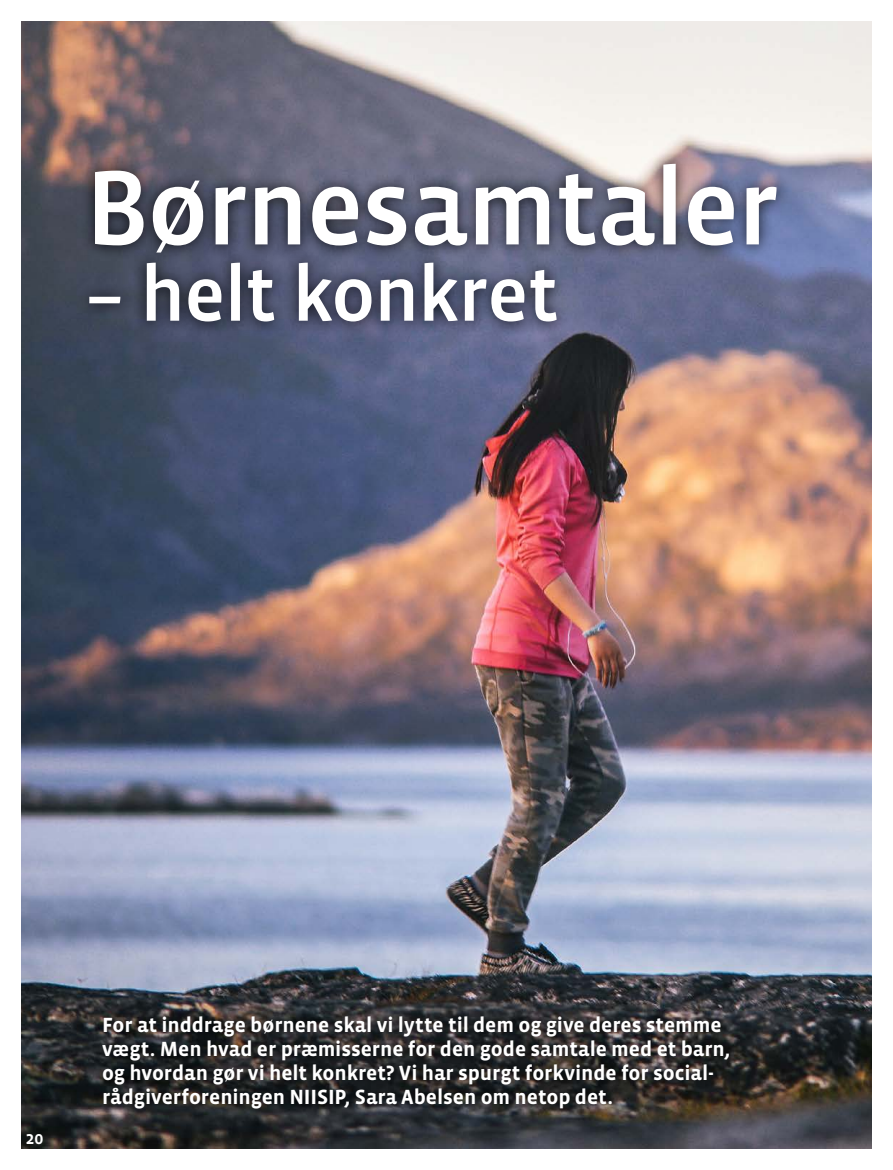
<style>
.page{position:relative;width:893px;height:1170px;background:#fff}
.page>*{position:absolute;margin:0;border:0;box-sizing:border-box;transform-origin:0 0}
.Overskrift_1{font:108.3px "Vista Sans Med";letter-spacing:-.02em;color:#fff}
.Overskrift_1-2{font:78px "Vista Sans Med";letter-spacing:-.02em;color:#fff}
.manchet{font:700 21px/24px "Vista Sans";letter-spacing:-.005em;color:#fff}
.t1{font:18px "Vista Sans Med";color:#fff}
</style>
<div class="page">
<img style="left:21px;top:21px;width:851px;height:1127px">
<div style="left:81px;top:150px;width:709px;height:116px;background:#000;opacity:.8"></div>
<div style="left:76px;top:250px;width:494px;height:85px;background:#000;opacity:.8"></div>
<div style="left:94px;top:1007px;width:644px;height:110px;background:#000;opacity:.86"></div>
<p class="Overskrift_1" style="left:85px;top:153px;width:696px">Børnesamtaler</p>
<p class="Overskrift_1-2" style="left:85px;top:255px;width:475px">– helt konkret</p>
<p class="t1" style="left:26px;top:1129px;width:20px">20</p>
<p class="manchet" style="left:102px;top:1013px;width:630px">For at inddrage børnene skal vi lytte til dem og give deres stemme vægt. Men hvad er præmisserne for den gode samtale med et barn, og hvordan gør vi helt konkret? Vi har spurgt forkvinde for social&shy;rådgiverforeningen NIISIP, Sara Abelsen om netop det.</p>
</div>
